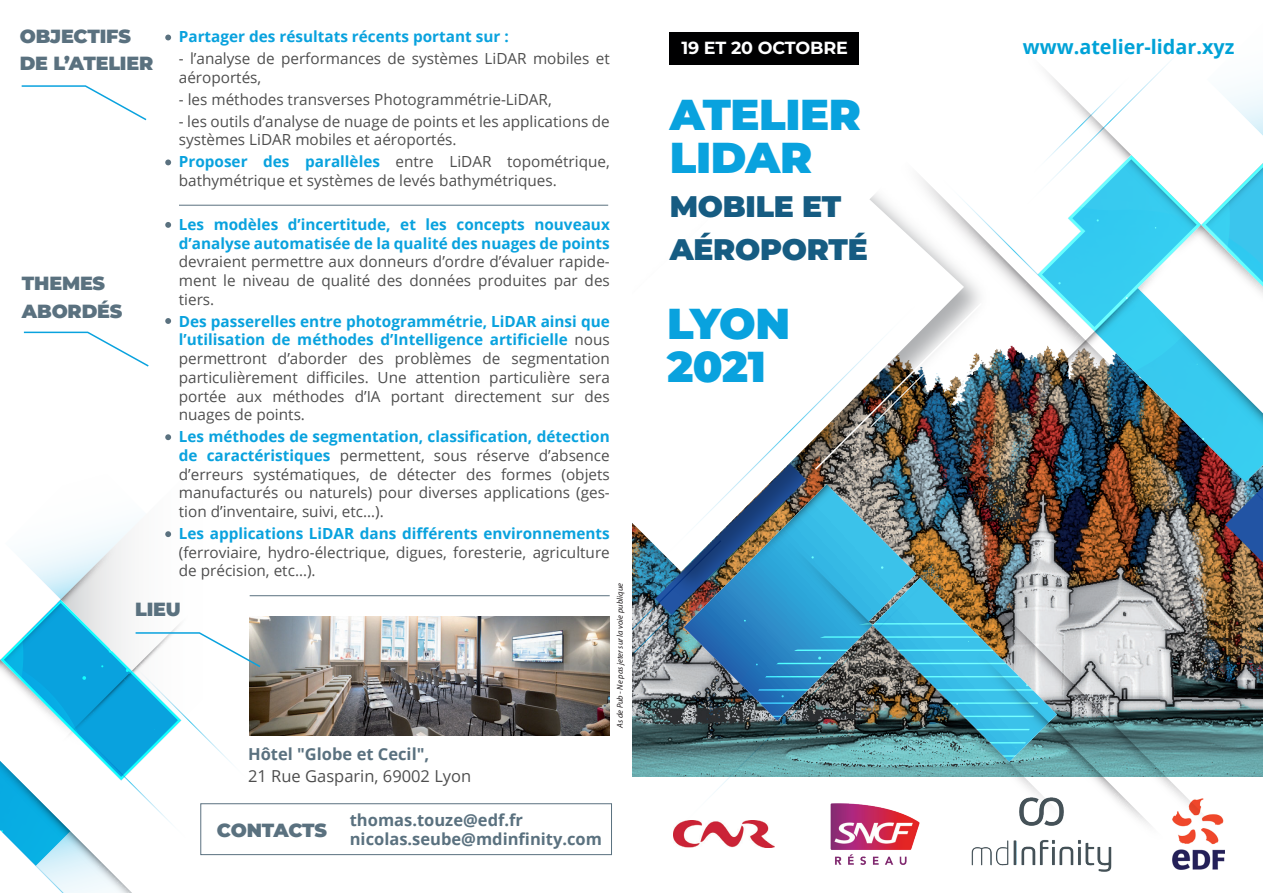
<style>
.page{position:relative;width:1263px;height:893px;background:#fff}
.page>*{position:absolute;margin:0;border:0;box-sizing:border-box;transform-origin:0 0}
.t1{font:900 43.2px/43.2px "Montserrat";letter-spacing:-.01em;color:#09a2de}
.t2{font:900 29.7px/43.2px "Montserrat";letter-spacing:-.01em;color:#165c82}
.t3{font:700 19.8px "Open Sans";color:#00a2d7}
.t4{font:900 19.05px/27.6px "Montserrat";letter-spacing:-.01em;color:#5a717f}
.t5{font:700 17.55px "Montserrat";letter-spacing:-.01em;color:#fff}
.t6{font:700 16.5px/18.9px "Open Sans";color:#5a717f}
.t7{font:16.5px "Open Sans";color:rgb(0 0 1/.7)}
.t8{font:15.3px/18.8px "Open Sans";color:rgb(0 0 1/.7)}
.t9{font:700 15.3px/18.8px "Open Sans";color:#09a2de}
.t10{font:italic 8.55px "Myriad Pro";color:#231f20}
.s1{font-weight:700;color:#09a2de}
</style>
<div class="page">
<img style="left:632px;top:62px;width:631px;height:786px">
<svg style="left:650px;top:62px;width:324px;height:228px"></svg>
<img style="left:918px;top:767px;width:246px;height:105px">
<img style="left:1172px;top:798px;width:53px;height:72px">
<img style="left:673px;top:820px;width:101px;height:28px">
<img style="left:810px;top:768px;width:131px;height:104px">
<div style="left:669px;top:32px;width:190px;height:32px;background:#000001"></div>
<svg style="left:21px;top:85px;width:126px;height:36px"></svg>
<svg style="left:165px;top:35px;width:6px;height:5px"></svg>
<hr style="left:179px;top:205px;width:429px;height:1px;background:#5a717f">
<svg style="left:165px;top:159px;width:6px;height:6px"></svg>
<svg style="left:165px;top:222px;width:6px;height:6px"></svg>
<svg style="left:165px;top:318px;width:6px;height:6px"></svg>
<img style="left:583px;top:616px;width:27px;height:120px">
<svg style="left:0;top:331px;width:583px;height:562px"></svg>
<div style="left:200px;top:803px;width:412px;height:52px;border:1px solid #5a717f"></div>
<div style="left:244px;top:589px;width:368px;height:26px;background:#fff"></div>
<hr style="left:250px;top:595px;width:360px;height:1px;background:#5a717f">
<p class="t4" style="left:20px;top:21px;width:135px">OBJECTIFS<br>DE L’ATELIER</p>
<p class="t9" style="left:179px;top:27px;width:331px">Partager des résultats récents portant sur :</p>
<p class="t8" style="left:179px;top:49px;width:432px">- l’analyse de performances de systèmes LiDAR mobiles et aéroportés,</p>
<p class="t8" style="left:179px;top:89px;width:374px">- les méthodes transverses Photogrammétrie-LiDAR,</p>
<p class="t8" style="left:179px;top:111px;width:432px">- les outils d’analyse de nuage de points et les applications de systèmes LiDAR mobiles et aéroportés.</p>
<p class="t8" style="left:179px;top:152px;width:432px"><span class="s1">Proposer des parallèles</span> entre LiDAR topométrique, bathymétrique et systèmes de levés bathymétriques.</p>
<p class="t9" style="left:179px;top:215px;width:433px">Les modèles d’incertitude, et les concepts nouveaux d’analyse automatisée de la qualité des nuages de points</p>
<p class="t8" style="left:179px;top:252px;width:433px;text-align:justify">devraient permettre aux donneurs d’ordre d’évaluer rapide&shy;ment le niveau de qualité des données produites par des tiers.</p>
<p class="t8" style="left:179px;top:311px;width:432px;text-align:justify"><span class="s1">Des passerelles entre photogrammétrie, LiDAR ainsi que l’utilisation de méthodes d’Intelligence artificielle</span> nous permettront d’aborder des problèmes de segmentation particulièrement difficiles. Une attention particulière sera portée aux méthodes d’IA portant directement sur des nuages de points.</p>
<p class="t8" style="left:179px;top:427px;width:433px;text-align:justify"><span class="s1">Les méthodes de segmentation, classification, détection de caractéristiques</span> permettent, sous réserve d’absence d’erreurs systématiques, de détecter des formes (objets manufacturés ou naturels) pour diverses applications (ges&shy;tion d’inventaire, suivi, etc…).</p>
<p class="t9" style="left:179px;top:524px;width:432px">Les applications LiDAR dans différents environnements</p>
<p class="t8" style="left:179px;top:542px;width:433px">(ferroviaire, hydro-électrique, digues, foresterie, agriculture de précision, etc…).</p>
<p class="t4" style="left:22px;top:268px;width:102px">THEMES<br>ABORDÉS</p>
<p class="t4" style="left:135px;top:595px;width:47px">LIEU</p>
<p class="t6" style="left:248px;top:744px;width:183px">Hôtel "Globe et Cecil",</p>
<p class="t7" style="left:248px;top:765px;width:225px">21 Rue Gasparin, 69002 Lyon</p>
<p class="t6" style="left:217px;top:810px;width:387px;text-indent:133px">thomas.touze@edf.fr<br><sup>CONTACTS</sup> nicolas.seube@mdinfinity.com</p>
<p class="t10" style="left:615px;top:728px;width:146px;rotate:-90deg">As de Pub - Ne pas jeter sur la voie publique</p>
<p class="t5" style="left:681px;top:36px;width:168px">19 ET 20 OCTOBRE</p>
<h1 class="t1" style="left:670px;top:91px;width:193px">ATELIER<br>LIDAR</h1>
<h2 class="t2" style="left:670px;top:183px;width:199px">MOBILE ET<br>AÉROPORTÉ</h2>
<h1 class="t1" style="left:667px;top:300px;width:125px">LYON<br>2021</h1>
<p class="t3" style="left:1023px;top:33px;width:213px">www.atelier-lidar.xyz</p>
</div>
